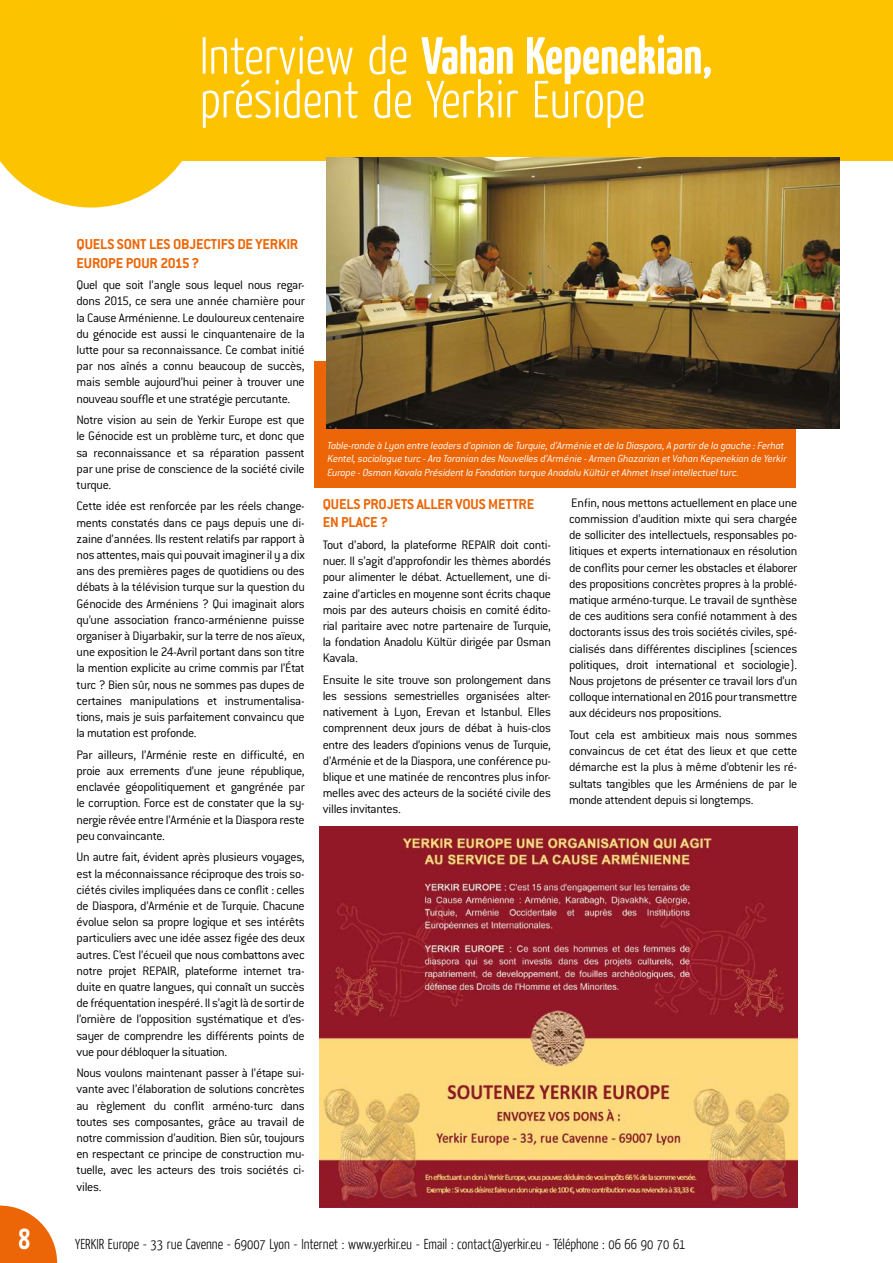
<style>
.page{position:relative;width:893px;height:1263px;background:#fff}
.page>*{position:absolute;margin:0;border:0;box-sizing:border-box;transform-origin:0 0}
.t1{font:300 52.2px/43.8px "Yanone Kaffeesatz";color:#fff}
.t2{font:700 29.1px "Yanone Kaffeesatz";color:#fff}
.t3{font:700 15.75px/18.9px "Conduit ITC";letter-spacing:-.01em;color:#ec6608}
.t4{font:300 14.4px "Yanone Kaffeesatz";color:#000}
.t5{font:300 13.5px/16.2px "Conduit ITC";letter-spacing:-.025em;color:#000;text-align:justify}
.t6{font:italic 300 11.25px/13.5px "Conduit ITC";letter-spacing:-.015em;color:#fff}
.s1{font-weight:700}
</style>
<div class="page">
<div style="left:0;top:0;width:893px;height:160px;background:#fdc300"></div>
<svg style="left:0;top:160px;width:203px;height:48px"></svg>
<svg style="left:0;top:1205px;width:57px;height:58px"></svg>
<div style="left:315px;top:361px;width:481px;height:127px;background:#ec6608"></div>
<img style="left:326px;top:157px;width:514px;height:271px">
<img style="left:320px;top:826px;width:477px;height:382px">
<h2 class="t2" style="left:19px;top:1219px;width:13px">8</h2>
<h1 class="t1" style="left:200px;top:32px;width:514px">Interview de <span class="s1">Vahan Kepenekian, </span>président de Yerkir Europe</h1>
<p class="t3" style="left:77px;top:234px;width:223px">QUELS SONT LES OBJECTIFS DE YERKIR<br>EUROPE POUR 2015?</p>
<p class="t5" style="left:77px;top:277px;width:230px">Quel que soit l’angle sous lequel nous regar&shy;dons 2015, ce sera une année charnière pour la Cause Arménienne. Le douloureux centenaire du génocide est aussi le cinquantenaire de la lutte pour sa reconnaissance. Ce combat initié par nos aînés a connu beaucoup de succès, mais semble aujourd’hui peiner à trouver une nouveau souffle et une stratégie percutante.</p>
<p class="t5" style="left:77px;top:412px;width:230px">Notre vision au sein de Yerkir Europe est que le Génocide est un problème turc, et donc que sa reconnaissance et sa réparation passent par une prise de conscience de la société civile turque.</p>
<p class="t5" style="left:77px;top:498px;width:230px">Cette idée est renforcée par les réels change&shy;ments constatés dans ce pays depuis une di&shy;zaine d’années. Ils restent relatifs par rapport à nos attentes, mais qui pouvait imaginer il y a dix ans des premières pages de quotidiens ou des débats à la télévision turque sur la question du Génocide des Arméniens ? Qui imaginait alors qu’une association franco-arménienne puisse organiser à Diyarbakir, sur la terre de nos aïeux, une exposition le 24-Avril portant dans son titre la mention explicite au crime commis par l’État turc ? Bien sûr, nous ne sommes pas dupes de certaines manipulations et instrumentalisa&shy;tions, mais je suis parfaitement convaincu que la mutation est profonde.</p>
<p class="t5" style="left:77px;top:746px;width:230px">Par ailleurs, l’Arménie reste en difficulté, en proie aux errements d’une jeune république, enclavée géopolitiquement et gangrénée par le corruption. Force est de constater que la sy&shy;nergie rêvée entre l’Arménie et la Diaspora reste peu convaincante.</p>
<p class="t5" style="left:77px;top:849px;width:230px">Un autre fait, évident après plusieurs voyages, est la méconnaissance réciproque des trois so&shy;ciétés civiles impliquées dans ce conflit : celles de Diaspora, d’Arménie et de Turquie. Chacune évolue selon sa propre logique et ses intérêts particuliers avec une idée assez figée des deux autres. C’est l’écueil que nous combattons avec notre projet REPAIR, plateforme internet tra&shy;duite en quatre langues, qui connaît un succès de fréquentation inespéré. Il s’agit là de sortir de l’ornière de l’opposition systématique et d’es&shy;sayer de comprendre les différents points de vue pour débloquer la situation.</p>
<p class="t5" style="left:77px;top:1065px;width:230px">Nous voulons maintenant passer à l’étape sui&shy;vante avec l’élaboration de solutions concrètes au règlement du conflit arméno-turc dans toutes ses composantes, grâce au travail de notre commission d’audition. Bien sûr, toujours en respectant ce principe de construction mu&shy;tuelle, avec les acteurs des trois sociétés ci&shy;viles.</p>
<p class="t6" style="left:327px;top:438px;width:461px">Table-ronde à Lyon entre leaders d’opinion de Turquie, d’Arménie et de la Diaspora, A partir de la gauche : Ferhat<br>Kentel, sociologue turc - Ara Toranian des Nouvelles d’Arménie - Armen Ghazarian et Vahan Kepenekian de Yerkir<br>Europe - Osman Kavala Président la Fondation turque Anadolu Kültür et Ahmet Insel intellectuel turc.</p>
<p class="t3" style="left:323px;top:494px;width:213px">QUELS PROJETS ALLER VOUS METTRE<br>EN PLACE ?</p>
<p class="t5" style="left:323px;top:537px;width:230px">Tout d’abord, la plateforme REPAIR doit conti&shy;nuer. Il s’agit d’approfondir les thèmes abordés pour alimenter le débat. Actuellement, une di&shy;zaine d’articles en moyenne sont écrits chaque mois par des auteurs choisis en comité édito&shy;rial paritaire avec notre partenaire de Turquie, la fondation Anadolu Kültür dirigée par Osman Kavala.</p>
<p class="t5" style="left:323px;top:671px;width:230px">Ensuite le site trouve son prolongement dans les sessions semestrielles organisées alter&shy;nativement à Lyon, Erevan et Istanbul. Elles comprennent deux jours de débat à huis-clos entre des leaders d’opinions venus de Turquie, d’Arménie et de la Diaspora, une conférence pu&shy;blique et une matinée de rencontres plus infor&shy;melles avec des acteurs de la société civile des villes invitantes.</p>
<p class="t5" style="left:569px;top:494px;width:230px">Enfin, nous mettons actuellement en place une commission d’audition mixte qui sera chargée de solliciter des intellectuels, responsables po&shy;litiques et experts internationaux en résolution de conflits pour cerner les obstacles et élaborer des propositions concrètes propres à la problé&shy;matique arméno-turque. Le travail de synthèse de ces auditions sera confié notamment à des doctorants issus des trois sociétés civiles, spé&shy;cialisés dans différentes disciplines (sciences politiques, droit international et sociologie).<br>Nous projetons de présenter ce travail lors d’un colloque international en 2016 pour transmettre aux décideurs nos propositions.</p>
<p class="t5" style="left:569px;top:727px;width:230px">Tout cela est ambitieux mais nous sommes convaincus de cet état des lieux et que cette démarche est la plus à même d’obtenir les ré&shy;sultats tangibles que les Arméniens de par le monde attendent depuis si longtemps.</p>
<p class="t4" style="left:75px;top:1234px;width:612px">YERKIR Europe - 33 rue Cavenne - 69007 Lyon - Internet : www.yerkir.eu - Email : contact@yerkir.eu - Téléphone : 06 66 90 70 61</p>
</div>
